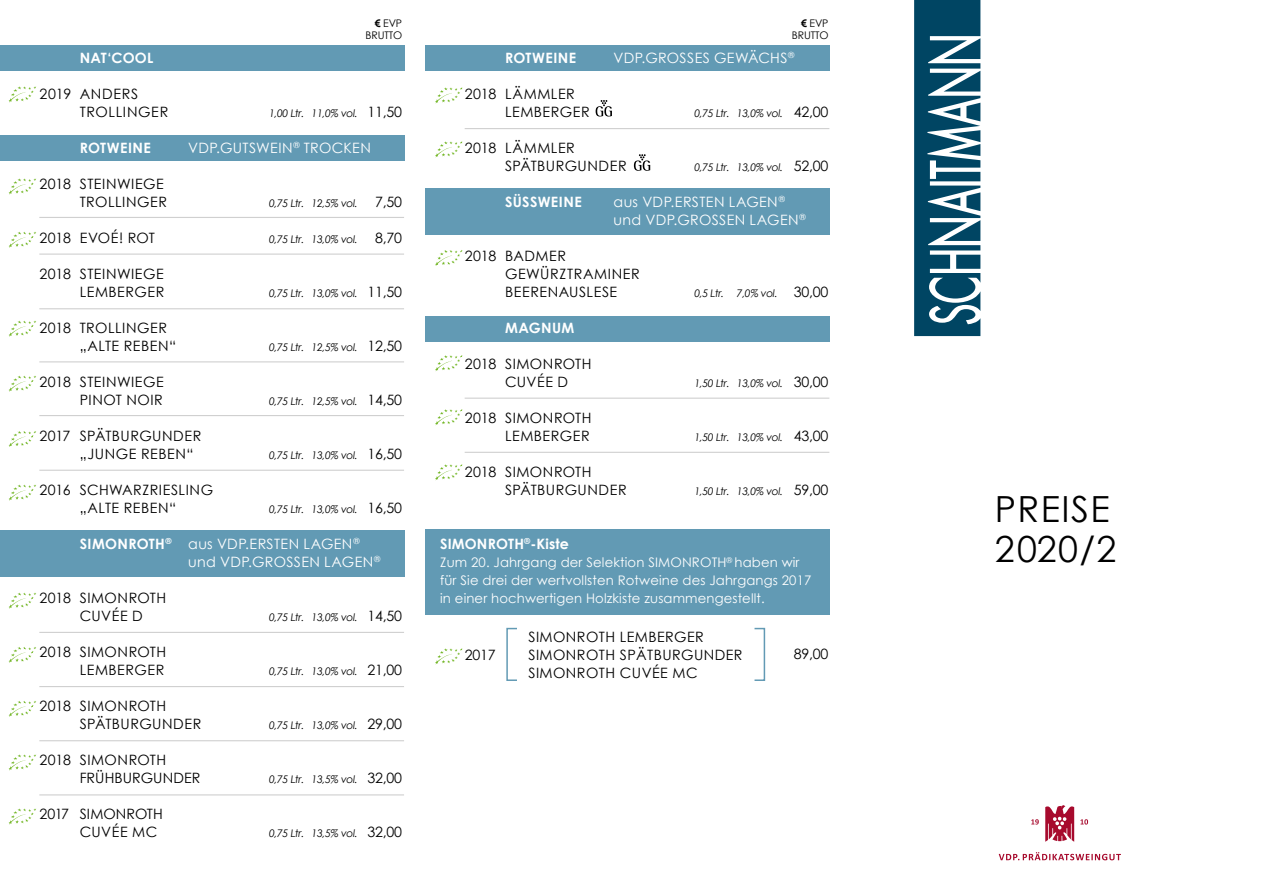
<style>
.page{position:relative;width:1276px;height:893px;background:#fff}
.page>*{position:absolute;margin:0;border:0;box-sizing:border-box;transform-origin:0 0}
.t1{font:36px/41px "Century Gothic";letter-spacing:.04em;color:#000}
.t2{font:14.25px/18px "Century Gothic";letter-spacing:.03em;color:#000}
.t3{font:14.25px/18px "Century Gothic";letter-spacing:.025em;color:#fff}
.t4{font:14.25px/18px "Century Gothic";letter-spacing:.01em;color:#000}
.t5{font:700 14.25px "Century Gothic";letter-spacing:.02em;color:#fff}
.t6{font:13.2px/18px "Century Gothic";letter-spacing:.01em;color:#fff}
.t7{font:italic 10.5px "Century Gothic";letter-spacing:-.03em;color:#000}
.t8{font:10.5px/12px "Century Gothic";letter-spacing:-.015em;color:#000;text-align:right}
.s1{font-weight:700}
</style>
<div class="page">
<div style="left:0;top:45px;width:404px;height:25px;background:#629ab4"></div>
<div style="left:0;top:135px;width:404px;height:26px;background:#629ab4"></div>
<div style="left:425px;top:45px;width:404px;height:25px;background:#629ab4"></div>
<div style="left:425px;top:188px;width:404px;height:47px;background:#629ab4"></div>
<div style="left:425px;top:530px;width:404px;height:85px;background:#629ab4"></div>
<div style="left:425px;top:316px;width:404px;height:25px;background:#629ab4"></div>
<div style="left:0;top:530px;width:404px;height:47px;background:#629ab4"></div>
<svg style="left:914px;top:0;width:66px;height:336px"></svg>
<svg style="left:1031px;top:819px;width:7px;height:5px"></svg>
<svg style="left:1080px;top:819px;width:8px;height:5px"></svg>
<svg style="left:1045px;top:805px;width:29px;height:37px"></svg>
<svg style="left:998px;top:852px;width:123px;height:8px"></svg>
<div style="left:754px;top:628px;width:11px;height:53px;border:2px solid #629ab4"></div>
<div style="left:506px;top:628px;width:12px;height:53px;border:2px solid #629ab4"></div>
<svg style="left:595px;top:100px;width:17px;height:17px"></svg>
<svg style="left:634px;top:154px;width:16px;height:17px"></svg>
<svg style="left:435px;top:141px;width:28px;height:16px"></svg>
<svg style="left:435px;top:250px;width:28px;height:16px"></svg>
<svg style="left:435px;top:355px;width:28px;height:16px"></svg>
<svg style="left:435px;top:464px;width:28px;height:16px"></svg>
<svg style="left:435px;top:409px;width:28px;height:16px"></svg>
<svg style="left:435px;top:648px;width:28px;height:16px"></svg>
<svg style="left:435px;top:87px;width:28px;height:17px"></svg>
<svg style="left:9px;top:86px;width:27px;height:17px"></svg>
<svg style="left:9px;top:178px;width:27px;height:17px"></svg>
<svg style="left:9px;top:375px;width:27px;height:17px"></svg>
<svg style="left:9px;top:320px;width:27px;height:17px"></svg>
<svg style="left:9px;top:232px;width:27px;height:16px"></svg>
<svg style="left:9px;top:431px;width:27px;height:16px"></svg>
<svg style="left:9px;top:592px;width:27px;height:17px"></svg>
<svg style="left:9px;top:647px;width:27px;height:16px"></svg>
<svg style="left:9px;top:754px;width:27px;height:16px"></svg>
<svg style="left:9px;top:701px;width:27px;height:16px"></svg>
<svg style="left:9px;top:808px;width:27px;height:17px"></svg>
<svg style="left:9px;top:484px;width:27px;height:17px"></svg>
<hr style="left:39px;top:308px;width:365px;height:1px;background:#d0d0d0">
<hr style="left:39px;top:361px;width:365px;height:1px;background:#d0d0d0">
<hr style="left:39px;top:632px;width:365px;height:1px;background:#d0d0d0">
<hr style="left:39px;top:686px;width:365px;height:1px;background:#d0d0d0">
<hr style="left:39px;top:740px;width:365px;height:1px;background:#d0d0d0">
<hr style="left:39px;top:794px;width:365px;height:1px;background:#d0d0d0">
<hr style="left:39px;top:415px;width:365px;height:1px;background:#d0d0d0">
<hr style="left:39px;top:470px;width:365px;height:1px;background:#d0d0d0">
<hr style="left:39px;top:254px;width:365px;height:1px;background:#d0d0d0">
<hr style="left:39px;top:217px;width:365px;height:1px;background:#d0d0d0">
<hr style="left:465px;top:128px;width:364px;height:1px;background:#d0d0d0">
<hr style="left:465px;top:398px;width:364px;height:1px;background:#d0d0d0">
<hr style="left:465px;top:452px;width:364px;height:1px;background:#d0d0d0">
<p class="t5" style="left:80px;top:49px;width:75px">NAT‘COOL</p>
<p class="t2" style="left:80px;top:84px;width:90px;text-indent:-40px">2019 ANDERS<br>TROLLINGER</p>
<p class="t7" style="left:269px;top:107px;width:90px">1,00 Ltr. 11,0% vol.</p>
<p class="t8" style="left:365px;top:17px;width:38px"><span class="s1">€</span> EVP<br>BRUTTO</p>
<p class="t8" style="left:792px;top:17px;width:38px"><span class="s1">€</span> EVP<br>BRUTTO</p>
<p class="t2" style="left:367px;top:102px;width:36px">11,50</p>
<p class="t5" style="left:505px;top:49px;width:73px">ROTWEINE</p>
<p class="t3" style="left:613px;top:48px;width:182px">VDP.GROSSES GEWÄCHS<sup>®</sup></p>
<p class="t2" style="left:505px;top:84px;width:86px;text-indent:-40px">2018 LÄMMLER<br>LEMBERGER</p>
<p class="t2" style="left:794px;top:102px;width:36px">42,00</p>
<p class="t7" style="left:694px;top:107px;width:90px">0,75 Ltr. 13,0% vol.</p>
<p class="t5" style="left:80px;top:139px;width:73px">ROTWEINE</p>
<p class="t3" style="left:188px;top:138px;width:184px">VDP.GUTSWEIN<sup>®</sup> TROCKEN</p>
<p class="t2" style="left:39px;top:174px;width:129px;text-align:right">2018 STEINWIEGE<br>TROLLINGER</p>
<p class="t2" style="left:375px;top:192px;width:28px">7,50</p>
<p class="t2" style="left:375px;top:228px;width:28px">8,70</p>
<p class="t7" style="left:269px;top:197px;width:90px">0,75 Ltr. 12,5% vol.</p>
<p class="t4" style="left:39px;top:228px;width:117px">2018 EVOÉ! ROT</p>
<p class="t7" style="left:269px;top:233px;width:90px">0,75 Ltr. 13,0% vol.</p>
<p class="t2" style="left:39px;top:264px;width:126px;text-align:right">2018 STEINWIEGE<br>LEMBERGER</p>
<p class="t2" style="left:367px;top:282px;width:36px">11,50</p>
<p class="t7" style="left:269px;top:287px;width:90px">0,75 Ltr. 13,0% vol.</p>
<p class="t2" style="left:80px;top:318px;width:98px;text-indent:-40px">2018 TROLLINGER „ALTE REBEN“</p>
<p class="t2" style="left:39px;top:372px;width:126px;text-align:right">2018 STEINWIEGE<br>PINOT NOIR</p>
<p class="t2" style="left:80px;top:426px;width:123px;text-indent:-40px">2017 SPÄTBURGUNDER „JUNGE REBEN“</p>
<p class="t7" style="left:269px;top:341px;width:90px">0,75 Ltr. 12,5% vol.</p>
<p class="t2" style="left:367px;top:336px;width:36px">12,50</p>
<p class="t7" style="left:269px;top:395px;width:90px">0,75 Ltr. 12,5% vol.</p>
<p class="t2" style="left:367px;top:390px;width:36px">14,50</p>
<p class="t7" style="left:269px;top:449px;width:90px">0,75 Ltr. 13,0% vol.</p>
<p class="t2" style="left:367px;top:444px;width:36px">16,50</p>
<p class="t2" style="left:39px;top:480px;width:175px;text-align:center">2016 SCHWARZRIESLING „ALTE REBEN“</p>
<p class="t2" style="left:367px;top:498px;width:36px">16,50</p>
<p class="t7" style="left:269px;top:503px;width:90px">0,75 Ltr. 13,0% vol.</p>
<p class="t3" style="left:188px;top:534px;width:194px;text-indent:-108px"><span class="s1">SIMONROTH</span><sup>®</sup> aus VDP.ERSTEN LAGEN<sup>® </sup>und VDP.GROSSEN LAGEN<sup>®</sup></p>
<p class="t2" style="left:80px;top:588px;width:88px;text-indent:-40px">2018 SIMONROTH<br>CUVÉE D</p>
<p class="t2" style="left:367px;top:606px;width:36px">14,50</p>
<p class="t7" style="left:269px;top:611px;width:90px">0,75 Ltr. 13,0% vol.</p>
<p class="t2" style="left:39px;top:642px;width:128px;text-align:right">2018 SIMONROTH<br>LEMBERGER</p>
<p class="t2" style="left:80px;top:696px;width:123px;text-indent:-40px">2018 SIMONROTH<br>SPÄTBURGUNDER</p>
<p class="t4" style="left:80px;top:750px;width:122px;text-indent:-40px">2018 SIMONROTH<br>FRÜHBURGUNDER</p>
<p class="t4" style="left:80px;top:804px;width:85px;text-indent:-40px">2017 SIMONROTH<br>CUVÉE MC</p>
<p class="t7" style="left:269px;top:665px;width:90px">0,75 Ltr. 13,0% vol.</p>
<p class="t2" style="left:367px;top:660px;width:36px">21,00</p>
<p class="t7" style="left:269px;top:719px;width:90px">0,75 Ltr. 13,0% vol.</p>
<p class="t2" style="left:367px;top:714px;width:36px">29,00</p>
<p class="t7" style="left:269px;top:773px;width:90px">0,75 Ltr. 13,5% vol.</p>
<p class="t2" style="left:367px;top:768px;width:36px">32,00</p>
<p class="t7" style="left:269px;top:827px;width:90px">0,75 Ltr. 13,5% vol.</p>
<p class="t2" style="left:367px;top:822px;width:36px">32,00</p>
<p class="t2" style="left:505px;top:138px;width:123px;text-indent:-40px">2018 LÄMMLER<br>SPÄTBURGUNDER</p>
<p class="t7" style="left:694px;top:161px;width:90px">0,75 Ltr. 13,0% vol.</p>
<p class="t2" style="left:794px;top:156px;width:36px">52,00</p>
<p class="t5" style="left:505px;top:193px;width:78px">SÜSSWEINE</p>
<p class="t3" style="left:613px;top:192px;width:194px">aus VDP.ERSTEN LAGEN<sup>® </sup>und VDP.GROSSEN LAGEN<sup>®</sup></p>
<p class="t2" style="left:505px;top:246px;width:136px;text-indent:-40px">2018 BADMER<br>GEWÜRZTRAMINER<br>BEERENAUSLESE</p>
<p class="t2" style="left:794px;top:282px;width:36px">30,00</p>
<p class="t7" style="left:694px;top:287px;width:85px">0,5 Ltr. 7,0% vol.</p>
<p class="t5" style="left:505px;top:319px;width:71px">MAGNUM</p>
<p class="t2" style="left:505px;top:354px;width:88px;text-indent:-40px">2018 SIMONROTH<br>CUVÉE D</p>
<p class="t2" style="left:465px;top:408px;width:128px;text-align:right">2018 SIMONROTH<br>LEMBERGER</p>
<p class="t2" style="left:505px;top:462px;width:123px;text-indent:-40px">2018 SIMONROTH<br>SPÄTBURGUNDER</p>
<p class="t7" style="left:694px;top:377px;width:90px">1,50 Ltr. 13,0% vol.</p>
<p class="t2" style="left:794px;top:372px;width:36px">30,00</p>
<p class="t7" style="left:694px;top:431px;width:90px">1,50 Ltr. 13,0% vol.</p>
<p class="t2" style="left:794px;top:426px;width:36px">43,00</p>
<p class="t7" style="left:694px;top:485px;width:90px">1,50 Ltr. 13,0% vol.</p>
<p class="t2" style="left:794px;top:480px;width:36px">59,00</p>
<p class="t5" style="left:440px;top:535px;width:130px">SIMONROTH<sup>®</sup>-Kiste</p>
<p class="t6" style="left:440px;top:553px;width:373px">Zum 20. Jahrgang der Selektion SIMONROTH<sup>®</sup> haben wir für Sie drei der wertvollsten Rotweine des Jahrgangs 2017 in einer hochwertigen Holzkiste zusammengestellt.</p>
<p class="t2" style="left:465px;top:646px;width:33px">2017</p>
<p class="t2" style="left:528px;top:628px;width:216px">SIMONROTH LEMBERGER<br>SIMONROTH SPÄTBURGUNDER<br>SIMONROTH CUVÉE MC</p>
<p class="t2" style="left:794px;top:645px;width:36px">89,00</p>
<h1 class="t1" style="left:994px;top:488px;width:123px">PREISE<br>2020/2</h1>
</div>
